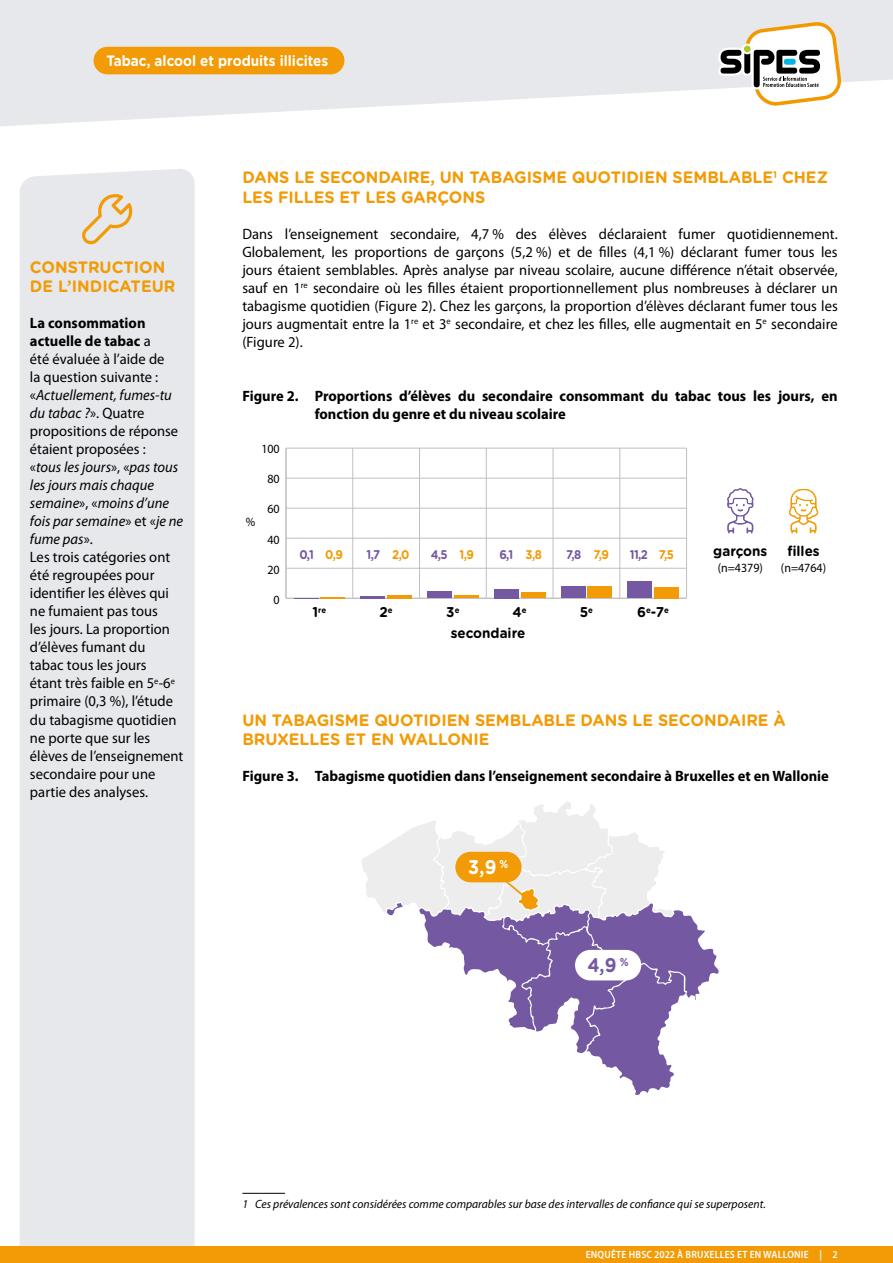
<style>
.page{position:relative;width:893px;height:1263px;background:#fff}
.page>*{position:absolute;margin:0;border:0;box-sizing:border-box;transform-origin:0 0}
.t1{font:700 19.8px "Gotham Rounded";color:#fff;scale:.9 1}
.t2{font:700 19.8px "Gotham Rounded";color:#7459a2;scale:.9 1}
.t3{font:700 16.5px/19.8px "Gotham Rounded";color:#f29b06}
.t4{font:15px/18px "Myriad Pro";letter-spacing:.005em;color:#000;text-align:justify}
.t5{font:700 15px/18px "Myriad Pro";color:#000}
.t6{font:700 15px "Gotham Rounded";color:#fff;scale:.9 1}
.t7{font:700 14.1px "Gotham Rounded";color:#000;scale:.95 1}
.t8{font:12.6px "Myriad Pro";color:#000;scale:.95 1}
.t9{font:700 12.6px "Gotham Rounded";color:#7459a2;scale:.9 1}
.t10{font:700 12.6px "Gotham Rounded";color:#f29b06;scale:.9 1}
.t11{font:italic 12px "Myriad Pro";color:#000}
.t12{font:600 semi-condensed 10.5px "Myriad Pro";letter-spacing:.02em;color:#fff}
.t13{font:700 8.25px "Gotham Rounded";color:#000;scale:.95 1}
.s1{font-weight:700}
.s2{font-style:italic}
.s3{font-size:14.1px}
</style>
<div class="page">
<svg style="left:0;top:0;width:893px;height:126px;fill:#e7e8eb"></svg>
<div style="left:20px;top:169px;width:175px;height:1077px;background:#e7e8eb"></div>
<div style="left:0;top:1246px;width:893px;height:17px;background:#f29b06"></div>
<div style="left:94px;top:47px;width:250px;height:27px;background:#f29b06;border-radius:14px"></div>
<svg style="left:718px;top:21px;width:123px;height:85px"></svg>
<svg style="left:789px;top:489px;width:29px;height:44px"></svg>
<svg style="left:727px;top:488px;width:27px;height:45px"></svg>
<hr style="left:352px;top:448px;width:1px;height:150px;background:#c1bebe">
<hr style="left:419px;top:448px;width:1px;height:150px;background:#c1bebe">
<hr style="left:486px;top:448px;width:1px;height:150px;background:#c1bebe">
<hr style="left:553px;top:448px;width:1px;height:150px;background:#c1bebe">
<hr style="left:619px;top:448px;width:1px;height:150px;background:#c1bebe">
<hr style="left:686px;top:448px;width:1px;height:150px;background:#c1bebe">
<hr style="left:286px;top:448px;width:1px;height:150px;background:#c1bebe">
<hr style="left:286px;top:598px;width:401px;height:1px;background:#c1bebe">
<hr style="left:286px;top:568px;width:401px;height:1px;background:#c1bebe">
<hr style="left:286px;top:538px;width:401px;height:1px;background:#c1bebe">
<hr style="left:286px;top:508px;width:401px;height:1px;background:#c1bebe">
<hr style="left:286px;top:478px;width:401px;height:1px;background:#c1bebe">
<hr style="left:286px;top:448px;width:401px;height:1px;background:#c1bebe">
<hr style="left:387px;top:595px;width:24px;height:3px;background:#f29b06">
<hr style="left:454px;top:595px;width:24px;height:3px;background:#f29b06">
<div style="left:521px;top:592px;width:24px;height:6px;background:#f29b06"></div>
<div style="left:588px;top:586px;width:24px;height:12px;background:#f29b06"></div>
<div style="left:654px;top:587px;width:24px;height:11px;background:#f29b06"></div>
<svg style="left:294px;top:597px;width:51px;height:2px"></svg>
<hr style="left:361px;top:596px;width:24px;height:2px;background:#7459a2">
<div style="left:428px;top:591px;width:24px;height:7px;background:#7459a2"></div>
<div style="left:494px;top:589px;width:24px;height:9px;background:#7459a2"></div>
<div style="left:561px;top:586px;width:24px;height:12px;background:#7459a2"></div>
<div style="left:628px;top:581px;width:24px;height:17px;background:#7459a2"></div>
<svg style="left:424px;top:910px;width:295px;height:185px"></svg>
<div style="left:575px;top:950px;width:66px;height:30px;background:#fff;border-radius:15px"></div>
<svg style="left:362px;top:802px;width:311px;height:119px"></svg>
<hr style="left:242px;top:1193px;width:43px;height:1px;background:#000">
<svg style="left:81px;top:193px;width:53px;height:52px;background:#e9d8bd"></svg>
<p class="t6" style="left:107px;top:50px;width:248px">Tabac, alcool et produits illicites</p>
<p class="t3" style="left:30px;top:256px;width:147px">CONSTRUCTION<br>DE L’INDICATEUR</p>
<p class="t4" style="left:30px;top:314px;width:155px;text-align:left"><span class="s1">La consommation actuelle de tabac</span> a<br>été évaluée à l’aide de<br>la question suivante : «<span class="s2">Actuellement, fumes-tu du tabac ?</span>». Quatre propositions de réponse étaient proposées :<br>«<span class="s2">tous les jours</span>», «<span class="s2">pas tous les jours mais chaque semaine</span>», «<span class="s2">moins d’une fois par semaine</span>» et «<span class="s2">je ne fume pas</span>».<br>Les trois catégories ont été regroupées pour identifier les élèves qui ne fumaient pas tous<br>les jours. La proportion d’élèves fumant du<br>tabac tous les jours<br>étant très faible en 5<sup>e</sup>-6<sup>e </sup>primaire (0,3 %), l’étude du tabagisme quotidien ne porte que sur les élèves de l’enseignement secondaire pour une partie des analyses.</p>
<p class="t3" style="left:242px;top:167px;width:587px">DANS LE SECONDAIRE, UN TABAGISME QUOTIDIEN SEMBLABLE<sup>1</sup> CHEZ<br>LES FILLES ET LES GARÇONS</p>
<p class="t4" style="left:242px;top:225px;width:597px">Dans l’enseignement secondaire, 4,7 % des élèves déclaraient fumer quotidiennement.<br>Globalement, les proportions de garçons (5,2 %) et de filles (4,1 %) déclarant fumer tous les jours étaient semblables. Après analyse par niveau scolaire, aucune différence n’était observée, sauf en 1<sup>re</sup> secondaire où les filles étaient proportionnellement plus nombreuses à déclarer un tabagisme quotidien (Figure 2). Chez les garçons, la proportion d’élèves déclarant fumer tous les jours augmentait entre la 1<sup>re</sup> et 3<sup>e</sup> secondaire, et chez les filles, elle augmentait en 5<sup>e</sup> secondaire (Figure 2).</p>
<p class="t5" style="left:315px;top:387px;width:524px;text-indent:-72px">Figure 2. Proportions d’élèves du secondaire consommant du tabac tous les jours, en fonction du genre et du niveau scolaire</p>
<p class="t8" style="left:261px;top:441px;width:21px">100</p>
<p class="t8" style="left:267px;top:471px;width:14px">80</p>
<p class="t8" style="left:246px;top:514px;width:11px">%</p>
<p class="t8" style="left:267px;top:501px;width:14px">60</p>
<p class="t8" style="left:267px;top:531px;width:14px">40</p>
<p class="t8" style="left:267px;top:561px;width:14px">20</p>
<p class="t8" style="left:274px;top:591px;width:8px">0</p>
<p class="t9" style="left:299px;top:545px;width:17px">0,1</p>
<p class="t9" style="left:367px;top:545px;width:17px">1,7</p>
<p class="t9" style="left:431px;top:545px;width:20px">4,5</p>
<p class="t9" style="left:499px;top:545px;width:17px">6,1</p>
<p class="t9" style="left:566px;top:545px;width:18px">7,8</p>
<p class="t9" style="left:630px;top:545px;width:22px">11,2</p>
<p class="t10" style="left:325px;top:545px;width:21px">0,9</p>
<p class="t10" style="left:392px;top:545px;width:21px">2,0</p>
<p class="t10" style="left:459px;top:545px;width:18px">1,9</p>
<p class="t10" style="left:526px;top:545px;width:20px">3,8</p>
<p class="t10" style="left:593px;top:545px;width:19px">7,9</p>
<p class="t10" style="left:659px;top:545px;width:18px">7,5</p>
<p class="t13" style="left:313px;top:604px;width:16px"><span class="s3">1</span>re</p>
<p class="t7" style="left:380px;top:602px;width:15px">2<sup>e</sup></p>
<p class="t7" style="left:446px;top:602px;width:15px">3<sup>e</sup></p>
<p class="t7" style="left:513px;top:602px;width:16px">4<sup>e</sup></p>
<p class="t13" style="left:588px;top:604px;width:7px">e</p>
<p class="t7" style="left:580px;top:602px;width:10px">5</p>
<p class="t7" style="left:637px;top:602px;width:35px">6<sup>e</sup>-7<sup>e</sup></p>
<p class="t7" style="left:451px;top:622px;width:80px">secondaire</p>
<p class="t7" style="left:713px;top:541px;width:58px">garçons</p>
<p class="t8" style="left:718px;top:560px;width:49px">(n=4379)</p>
<p class="t7" style="left:787px;top:541px;width:36px">filles</p>
<p class="t8" style="left:781px;top:560px;width:49px">(n=4764)</p>
<p class="t3" style="left:242px;top:709px;width:545px">UN TABAGISME QUOTIDIEN SEMBLABLE DANS LE SECONDAIRE À<br>BRUXELLES ET EN WALLONIE</p>
<p class="t5" style="left:242px;top:767px;width:588px">Figure 3. Tabagisme quotidien dans l’enseignement secondaire à Bruxelles et en Wallonie</p>
<h1 class="t1" style="left:468px;top:852px;width:46px">3,9 <sup>%</sup></h1>
<h1 class="t2" style="left:587px;top:951px;width:47px">4,9 <sup>%</sup></h1>
<p class="t11" style="left:242px;top:1196px;width:525px">1 Ces prévalences sont considérées comme comparables sur base des intervalles de confiance qui se superposent.</p>
<p class="t12" style="left:586px;top:1248px;width:253px">ENQUÊTE HBSC 2022 À BRUXELLES ET EN WALLONIE | 2</p>
</div>
